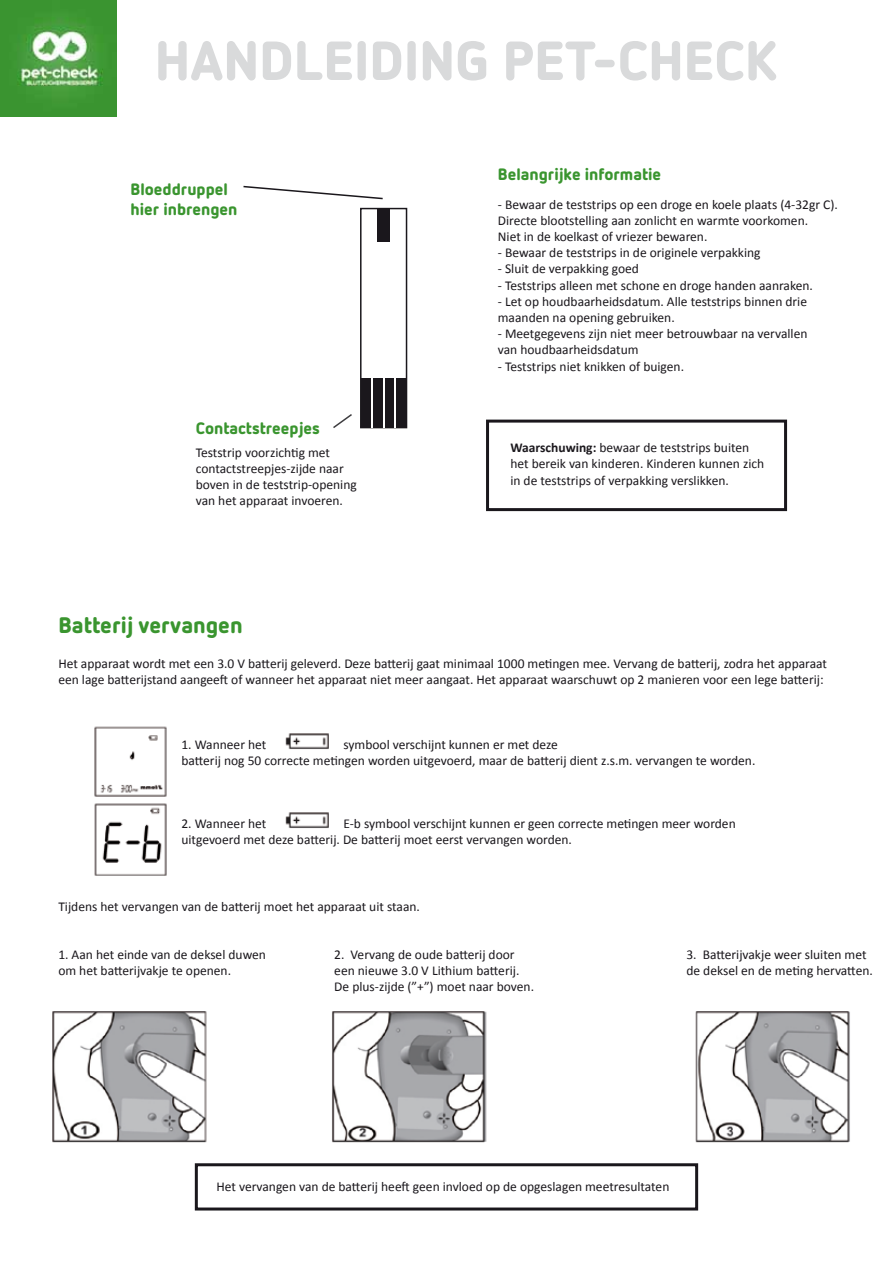
<style>
.page{position:relative;width:893px;height:1263px;background:#fff}
.page>*{position:absolute;margin:0;border:0;box-sizing:border-box;transform-origin:0 0}
.t1{font:900 54.9px "Netto OT";color:#d9dadb}
.t2{font:900 22.5px "Netto OT";color:#3a952f}
.t3{font:900 16.5px/19.8px "Netto OT";color:#3a952f}
.t4{font:13.5px/16.2px "Calibri";color:#1a171c}
.s1{font-weight:700}
</style>
<div class="page">
<img style="left:0;top:0;width:117px;height:117px">
<div style="left:360px;top:208px;width:47px;height:220px;background:#fff;border:2px solid #1a171c"></div>
<div style="left:378px;top:209px;width:12px;height:33px;background:#1a171c"></div>
<div style="left:361px;top:378px;width:45px;height:50px;background:#1a171c"></div>
<hr style="left:383px;top:378px;width:2px;height:50px;background:#fff">
<hr style="left:394px;top:378px;width:2px;height:50px;background:#fff">
<hr style="left:371px;top:378px;width:2px;height:50px;background:#fff">
<svg style="left:243px;top:185px;width:140px;height:15px"></svg>
<svg style="left:333px;top:414px;width:19px;height:14px"></svg>
<div style="left:486px;top:420px;width:301px;height:91px;border:3px solid #1a171c"></div>
<img style="left:94px;top:726px;width:73px;height:150px">
<img style="left:285px;top:733px;width:44px;height:16px">
<img style="left:285px;top:812px;width:44px;height:16px">
<img style="left:52px;top:1011px;width:798px;height:131px">
<div style="left:195px;top:1163px;width:503px;height:47px;border:3px solid #1a171c"></div>
<h1 class="t1" style="left:155px;top:25px;width:624px">HANDLEIDING PET-CHECK</h1>
<p class="t3" style="left:131px;top:179px;width:108px">Bloeddruppel hier inbrengen</p>
<p class="t3" style="left:196px;top:418px;width:126px">Contactstreepjes</p>
<p class="t4" style="left:196px;top:444px;width:163px">Teststrip voorzichtig met contactstreepjes-zijde naar boven in de teststrip-opening van het apparaat invoeren.</p>
<h2 class="t2" style="left:58px;top:610px;width:186px">Batterij vervangen</h2>
<p class="t3" style="left:498px;top:164px;width:165px">Belangrijke informatie</p>
<p class="t4" style="left:498px;top:196px;width:342px">- Bewaar de teststrips op een droge en koele plaats (4-32gr C).<br>Directe blootstelling aan zonlicht en warmte voorkomen.<br>Niet in de koelkast of vriezer bewaren.</p>
<p class="t4" style="left:498px;top:245px;width:264px">- Bewaar de teststrips in de originele verpakking</p>
<p class="t4" style="left:498px;top:261px;width:143px">- Sluit de verpakking goed</p>
<p class="t4" style="left:498px;top:277px;width:317px">- Teststrips alleen met schone en droge handen aanraken.</p>
<p class="t4" style="left:498px;top:293px;width:311px">- Let op houdbaarheidsdatum. Alle teststrips binnen drie maanden na opening gebruiken.</p>
<p class="t4" style="left:498px;top:326px;width:311px">- Meetgegevens zijn niet meer betrouwbaar na vervallen van houdbaarheidsdatum</p>
<p class="t4" style="left:498px;top:358px;width:188px">- Teststrips niet knikken of buigen.</p>
<p class="t4" style="left:510px;top:440px;width:255px"><span class="s1">Waarschuwing:</span> bewaar de teststrips buiten het bereik van kinderen. Kinderen kunnen zich in de teststrips of verpakking verslikken.</p>
<p class="t4" style="left:58px;top:656px;width:770px">Het apparaat wordt met een 3.0 V batterij geleverd. Deze batterij gaat minimaal 1000 metingen mee. Vervang de batterij, zodra het apparaat een lage batterijstand aangeeft of wanneer het apparaat niet meer aangaat. Het apparaat waarschuwt op 2 manieren voor een lege batterij:</p>
<p class="t4" style="left:181px;top:736px;width:576px;text-indent:162px">symbool verschijnt kunnen er met deze<br>batterij nog 50 correcte metingen worden uitgevoerd, maar de batterij dient z.s.m. vervangen te worden.</p>
<p class="t4" style="left:181px;top:736px;width:86px">1. Wanneer het</p>
<p class="t4" style="left:181px;top:815px;width:86px">2. Wanneer het</p>
<p class="t4" style="left:181px;top:815px;width:556px;text-indent:162px">E-b symbool verschijnt kunnen er geen correcte metingen meer worden uitgevoerd met deze batterij. De batterij moet eerst vervangen worden.</p>
<p class="t4" style="left:58px;top:899px;width:363px">Tijdens het vervangen van de batterij moet het apparaat uit staan.</p>
<p class="t4" style="left:58px;top:946px;width:209px">1. Aan het einde van de deksel duwen om het batterijvakje te openen.</p>
<p class="t4" style="left:334px;top:946px;width:201px">2. Vervang de oude batterij door een nieuwe 3.0 V Lithium batterij.<br>De plus-zijde (”+”) moet naar boven.</p>
<p class="t4" style="left:686px;top:946px;width:188px">3. Batterijvakje weer sluiten met de deksel en de meting hervatten.</p>
<p class="t4" style="left:216px;top:1179px;width:454px">Het vervangen van de batterij heeft geen invloed op de opgeslagen meetresultaten</p>
</div>
